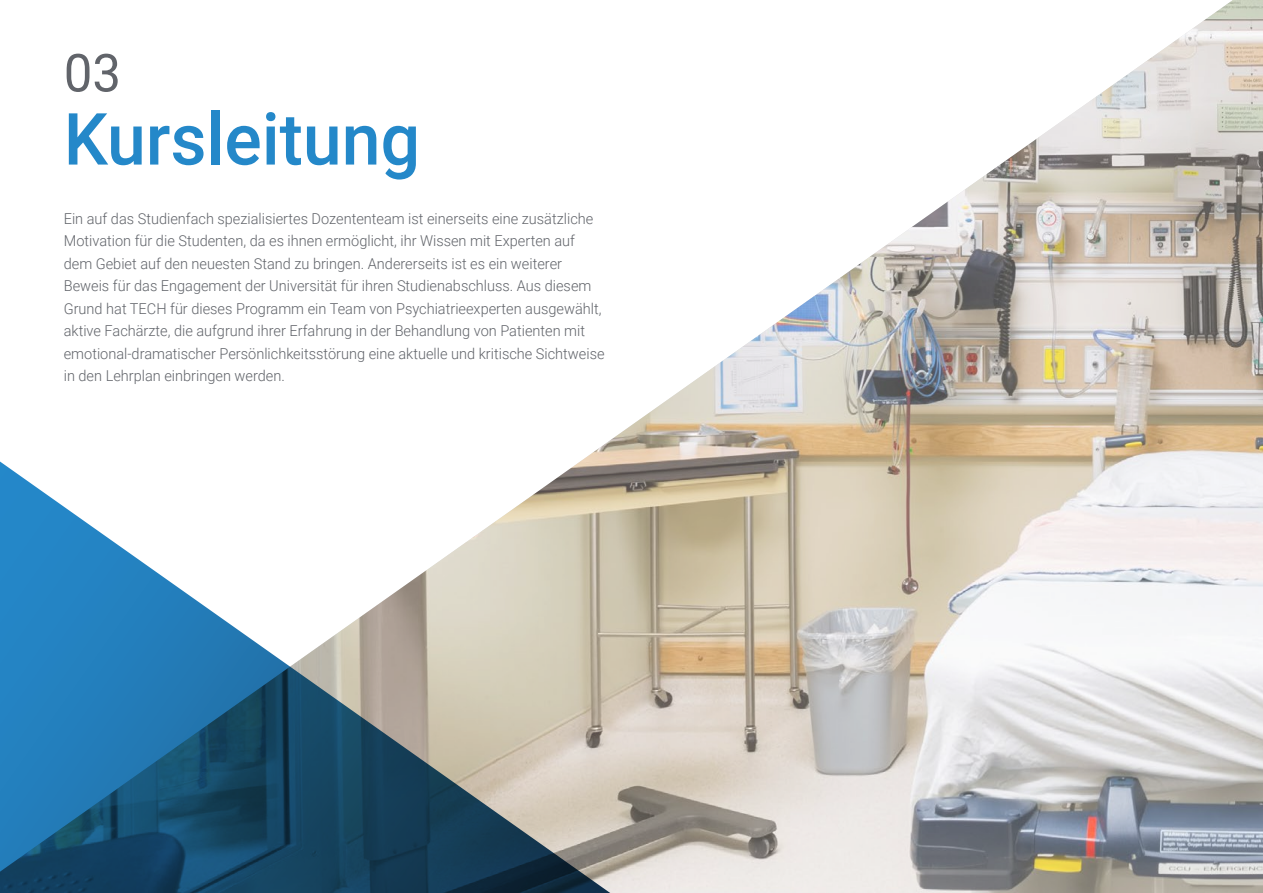
<style>
.page{position:relative;width:1263px;height:893px;background:#fff}
.page>*{position:absolute;margin:0;border:0;box-sizing:border-box;transform-origin:0 0}
.t1{font:500 72px "Roboto";color:#2488c9}
.t2{font:52.5px "Roboto";color:#61646a}
.t3{font:300 15px/22.5px "Roboto";color:#61646a}
</style>
<div class="page">
<img style="left:602px;top:0;width:661px;height:893px">
<svg style="left:0;top:446px;width:640px;height:447px"></svg>
<h2 class="t2" style="left:64px;top:36px;width:59px">03</h2>
<h1 class="t1" style="left:64px;top:89px;width:358px">Kursleitung</h1>
<p class="t3" style="left:64px;top:207px;width:542px">Ein auf das Studienfach spezialisiertes Dozententeam ist einerseits eine zusätzliche Motivation für die Studenten, da es ihnen ermöglicht, ihr Wissen mit Experten auf dem Gebiet auf den neuesten Stand zu bringen. Andererseits ist es ein weiterer Beweis für das Engagement der Universität für ihren Studienabschluss. Aus diesem Grund hat TECH für dieses Programm ein Team von Psychiatrieexperten ausgewählt, aktive Fachärzte, die aufgrund ihrer Erfahrung in der Behandlung von Patienten mit emotional-dramatischer Persönlichkeitsstörung eine aktuelle und kritische Sichtweise in den Lehrplan einbringen werden.</p>
</div>
